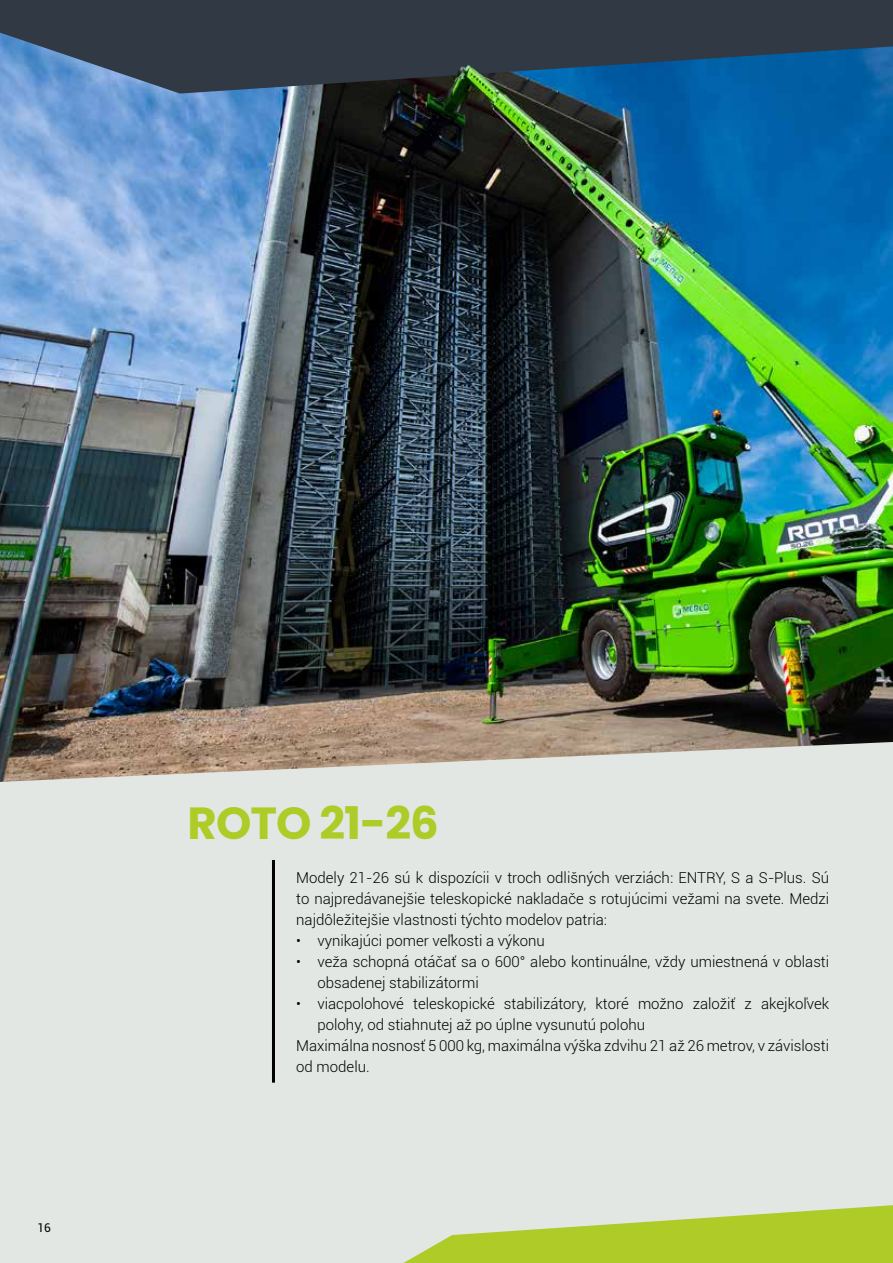
<style>
.page{position:relative;width:893px;height:1263px;background:#e2e7e3}
.page>*{position:absolute;margin:0;border:0;box-sizing:border-box;transform-origin:0 0}
.t1{font:700 45px "Poppins";letter-spacing:-.02em;color:#afcb27}
.t2{font:300 15px/21px "Roboto";color:#000;text-align:justify}
.t3{font:12px "Roboto";color:#000}
</style>
<div class="page">
<img style="left:0;top:94px;width:893px;height:688px">
<svg style="left:403px;top:1205px;width:490px;height:58px"></svg>
<svg style="left:829px;top:0;width:64px;height:94px;background:#1e4c73"></svg>
<img style="left:0;top:0;width:829px;height:298px">
<hr style="left:272px;top:860px;width:3px;height:222px;background:#000">
<p class="t3" style="left:38px;top:1219px;width:15px">16</p>
<h1 class="t1" style="left:188px;top:797px;width:253px">ROTO 21-26</h1>
<p class="t2" style="left:296px;top:866px;width:534px">Modely 21-26 sú k dispozícii v troch odlišných verziách: ENTRY, S a S-Plus. Sú to najpredávanejšie teleskopické nakladače s rotujúcimi vežami na svete. Medzi najdôležitejšie vlastnosti týchto modelov patria:</p>
<p class="t2" style="left:296px;top:929px;width:250px">• vynikajúci pomer veľkosti a výkonu</p>
<p class="t2" style="left:317px;top:950px;width:513px;text-indent:-21px">• veža schopná otáčať sa o 600° alebo kontinuálne, vždy umiestnená v oblasti obsadenej stabilizátormi</p>
<p class="t2" style="left:296px;top:992px;width:534px">• viacpolohové teleskopické stabilizátory, ktoré možno založiť z akejkoľvek</p>
<p class="t2" style="left:317px;top:1013px;width:329px">polohy, od stiahnutej až po úplne vysunutú polohu</p>
<p class="t2" style="left:296px;top:1034px;width:534px">Maximálna nosnosť 5 000 kg, maximálna výška zdvihu 21 až 26 metrov, v závislosti</p>
<p class="t2" style="left:296px;top:1055px;width:75px">od modelu.</p>
</div>
